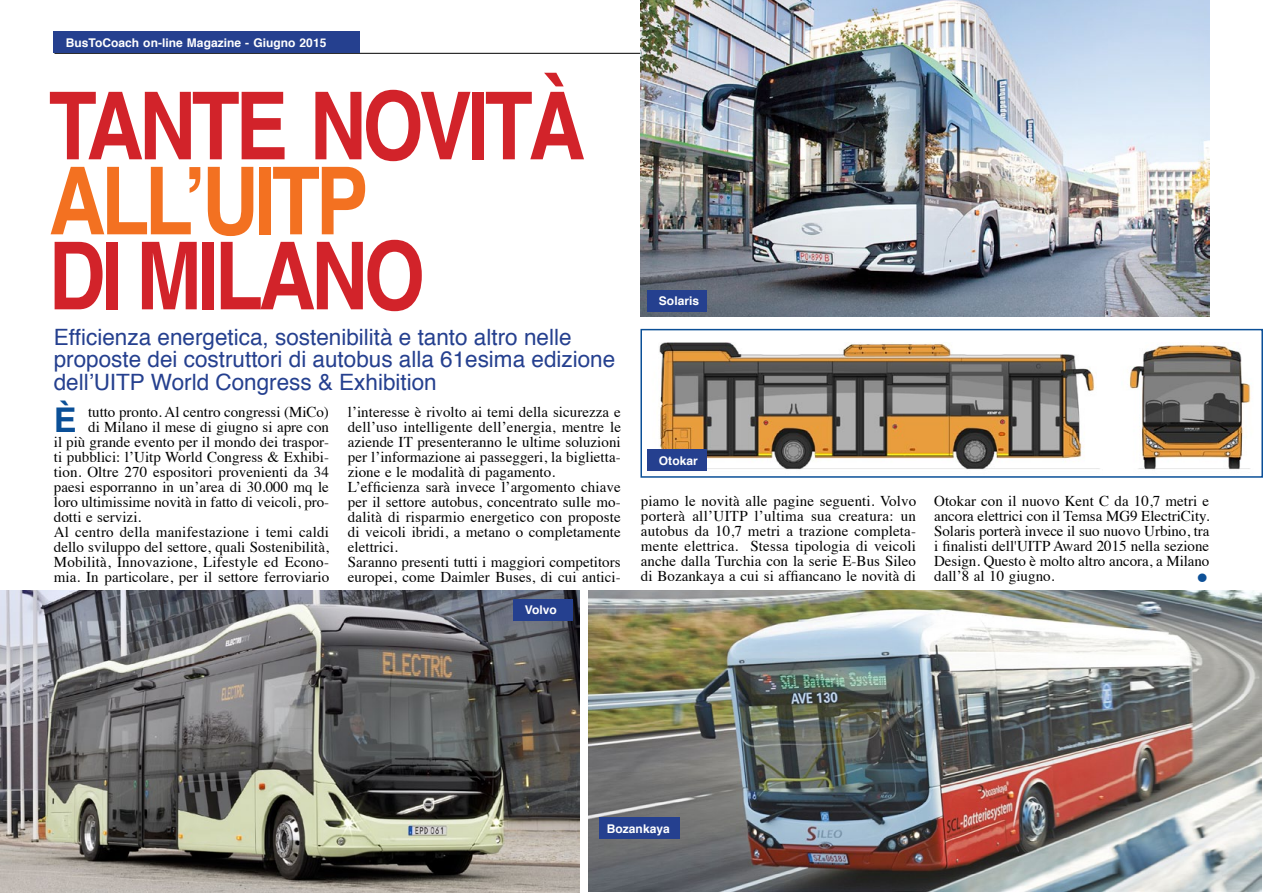
<style>
.page{position:relative;width:1263px;height:893px;background:#fff}
.page>*{position:absolute;margin:0;border:0;box-sizing:border-box;transform-origin:0 0}
.Paragraph_Style_2{font:700 93.75px "Helvetica";letter-spacing:-.055em;color:#d2232a;scale:.84 1}
.Paragraph_Style_2-2{font:700 93.75px "Helvetica";letter-spacing:-.055em;color:#f37121;scale:.84 1}
.corpo_testo_cap{font:700 34.05px "Helvetica";color:#0a4f97}
.corpo_testo{font:30px "Symbol";color:#0d5097}
.sommario{font:22.5px/22.5px "Helvetica";color:#25408f}
.corpo_testo-2{font:15px/15px "Times";color:#000;text-align:justify}
.corpo_testo_cap-2{font:15px "Times";color:#000}
.Testatina{font:700 12px "Helvetica";letter-spacing:.005em;color:#fff}
</style>
<div class="page">
<hr style="left:54px;top:53px;width:587px;height:1px;background:#000">
<div style="left:54px;top:32px;width:306px;height:21px;background:#25408f"></div>
<img style="left:647px;top:342px;width:604px;height:129px">
<img style="left:640px;top:0;width:570px;height:317px">
<img style="left:0;top:590px;width:580px;height:303px">
<div style="left:640px;top:329px;width:623px;height:149px;border:2px solid #0a4f97"></div>
<img style="left:588px;top:590px;width:674px;height:302px">
<div style="left:647px;top:290px;width:59px;height:22px;background:#25408f"></div>
<div style="left:647px;top:450px;width:59px;height:21px;background:#25408f"></div>
<div style="left:599px;top:818px;width:80px;height:21px;background:#25408f"></div>
<div style="left:513px;top:599px;width:59px;height:21px;background:#25408f"></div>
<p class="Testatina" style="left:66px;top:33px;width:262px">BusToCoach on-line Magazine - Giugno 2015</p>
<p class="Paragraph_Style_2" style="left:49px;top:51px;width:640px">TANTE NOVITÀ</p>
<p class="Paragraph_Style_2-2" style="left:49px;top:126px;width:382px">ALL’UITP</p>
<p class="Paragraph_Style_2" style="left:49px;top:201px;width:449px">DI MILANO</p>
<p class="sommario" style="left:54px;top:326px;width:563px">Efficienza energetica, sostenibilità e tanto altro nelle proposte dei costruttori di autobus alla 61esima edizione dell’UITP World Congress &amp; Exhibition</p>
<p class="corpo_testo_cap" style="left:54px;top:393px;width:24px">È</p>
<p class="corpo_testo_cap-2" style="left:88px;top:398px;width:242px">tutto pronto. Al centro congressi (MiCo)</p>
<p class="corpo_testo-2" style="left:348px;top:403px;width:275px">l’interesse è rivolto ai temi della sicurezza e dell’uso intelligente dell’energia, mentre le aziende IT presenteranno le ultime soluzioni per l’informazione ai passeggeri, la biglietta&shy;zione e le modalità di pagamento.</p>
<p class="corpo_testo-2" style="left:348px;top:478px;width:275px">L’efficienza sarà invece l’argomento chiave per il settore autobus, concentrato sulle mo&shy;dalità di risparmio energetico con proposte di veicoli ibridi, a metano o completamente elettrici.</p>
<p class="corpo_testo-2" style="left:348px;top:553px;width:274px">Saranno presenti tutti i maggiori competitors europei, come Daimler Buses, di cui antici-</p>
<p class="corpo_testo_cap-2" style="left:88px;top:413px;width:242px">di Milano il mese di giugno si apre con</p>
<p class="corpo_testo_cap-2" style="left:54px;top:428px;width:277px">il più grande evento per il mondo dei traspor-</p>
<p class="corpo_testo_cap-2" style="left:54px;top:443px;width:277px">ti pubblici: l’Uitp World Congress &amp; Exhibi-</p>
<p class="corpo_testo_cap-2" style="left:54px;top:458px;width:277px">tion. Oltre 270 espositori provenienti da 34</p>
<p class="corpo_testo_cap-2" style="left:54px;top:473px;width:276px">paesi esporranno in un’area di 30.000 mq le</p>
<p class="corpo_testo_cap-2" style="left:54px;top:488px;width:277px">loro ultimissime novità in fatto di veicoli, pro-</p>
<p class="corpo_testo_cap-2" style="left:54px;top:503px;width:89px">dotti e servizi.</p>
<p class="corpo_testo-2" style="left:54px;top:523px;width:277px">Al centro della manifestazione i temi caldi dello sviluppo del settore, quali Sostenibilità, Mobilità, Innovazione, Lifestyle ed Econo&shy;mia. In particolare, per il settore ferroviario</p>
<p class="Testatina" style="left:525px;top:600px;width:33px">Volvo</p>
<p class="Testatina" style="left:659px;top:292px;width:42px">Solaris</p>
<p class="Testatina" style="left:659px;top:451px;width:40px">Otokar</p>
<p class="corpo_testo-2" style="left:641px;top:492px;width:277px">piamo le novità alle pagine seguenti. Volvo porterà all’UITP l’ultima sua creatura: un autobus da 10,7 metri a trazione completa&shy;mente elettrica. Stessa tipologia di veicoli anche dalla Turchia con la serie E-Bus Sileo di Bozankaya a cui si affiancano le novità di</p>
<p class="corpo_testo-2" style="left:934px;top:492px;width:277px">Otokar con il nuovo Kent C da 10,7 metri e ancora elettrici con il Temsa MG9 ElectriCity.<br>Solaris porterà invece il suo nuovo Urbino, tra i finalisti dell'UITP Award 2015 nella sezione Design. Questo è molto altro ancora, a Milano dall’8 al 10 giugno.</p>
<p class="corpo_testo" style="left:1195px;top:564px;width:15px">•</p>
<p class="Testatina" style="left:607px;top:819px;width:64px">Bozankaya</p>
</div>
